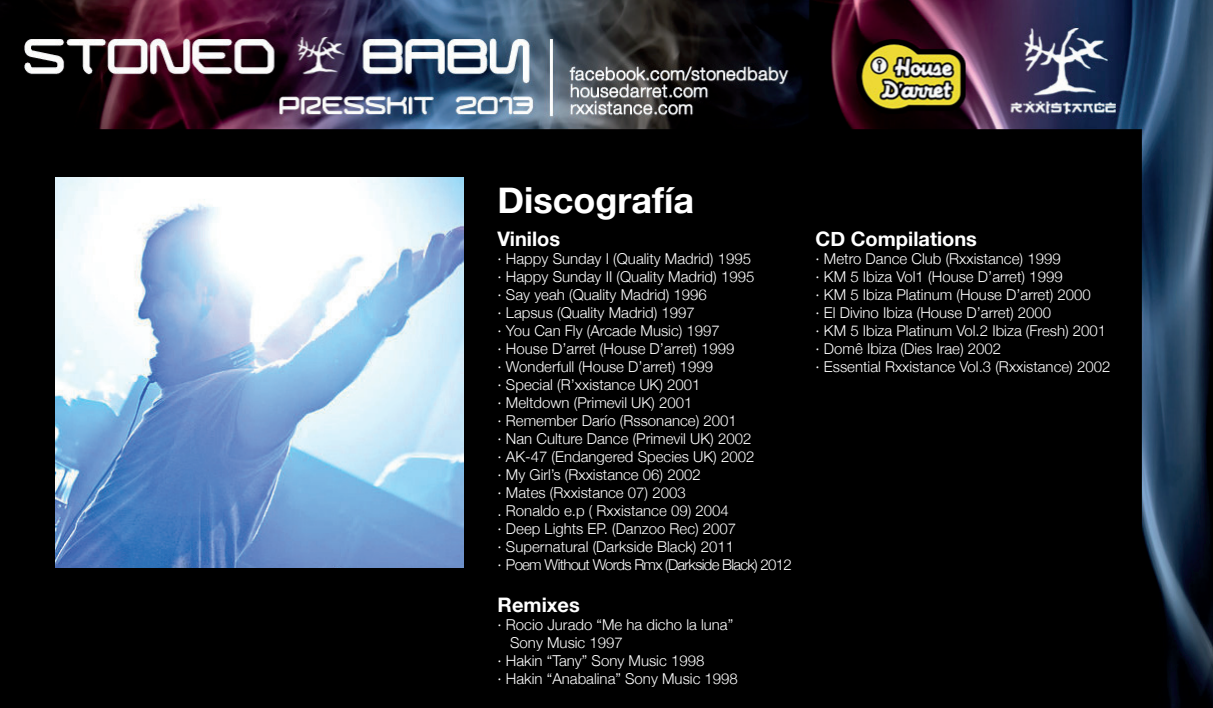
<style>
.page{position:relative;width:1213px;height:708px;background:#fff}
.page>*{position:absolute;margin:0;border:0;box-sizing:border-box;transform-origin:0 0}
.t1{font:700 36px "Helvetica Neue";color:#fff}
.t2{font:700 20px "Helvetica Neue";color:#fff}
.t3{font:300 15px/18px "Helvetica Neue";color:#fff}
</style>
<div class="page">
<img style="left:0;top:0;width:1213px;height:708px">
<img style="left:55px;top:178px;width:408px;height:389px">
<h1 class="t1" style="left:498px;top:178px;width:198px">Discografía</h1>
<h2 class="t2" style="left:498px;top:227px;width:64px">Vinilos</h2>
<p class="t3" style="left:498px;top:249px;width:296px">· Happy Sunday I (Quality Madrid) 1995<br>· Happy Sunday II (Quality Madrid) 1995<br>· Say yeah (Quality Madrid) 1996<br>· Lapsus (Quality Madrid) 1997<br>· You Can Fly (Arcade Music) 1997<br>· House D’arret (House D’arret) 1999<br>· Wonderfull (House D’arret) 1999<br>· Special (R’xxistance UK) 2001<br>· Meltdown (Primevil UK) 2001<br>· Remember Darío (Rssonance) 2001<br>· Nan Culture Dance (Primevil UK) 2002<br>· AK-47 (Endangered Species UK) 2002<br>· My Girl’s (Rxxistance 06) 2002<br>· Mates (Rxxistance 07) 2003<br>. Ronaldo e.p ( Rxxistance 09) 2004<br>· Deep Lights EP. (Danzoo Rec) 2007<br>· Supernatural (Darkside Black) 2011<br>· Poem Without Words Rmx (Darkside Black) 2012</p>
<h2 class="t2" style="left:498px;top:593px;width:84px">Remixes</h2>
<p class="t3" style="left:498px;top:615px;width:237px">· Rocio Jurado “Me ha dicho la luna”</p>
<p class="t3" style="left:510px;top:633px;width:114px">Sony Music 1997</p>
<p class="t3" style="left:498px;top:651px;width:208px">· Hakin “Tany” Sony Music 1998</p>
<p class="t3" style="left:498px;top:669px;width:242px">· Hakin “Anabalina” Sony Music 1998</p>
<h2 class="t2" style="left:816px;top:227px;width:163px">CD Compilations</h2>
<p class="t3" style="left:816px;top:249px;width:296px">· Metro Dance Club (Rxxistance) 1999<br>· KM 5 Ibiza Vol1 (House D’arret) 1999<br>· KM 5 Ibiza Platinum (House D’arret) 2000<br>· El Divino Ibiza (House D’arret) 2000<br>· KM 5 Ibiza Platinum Vol.2 Ibiza (Fresh) 2001 · Domê Ibiza (Dies Irae) 2002<br>· Essential Rxxistance Vol.3 (Rxxistance) 2002</p>
</div>
